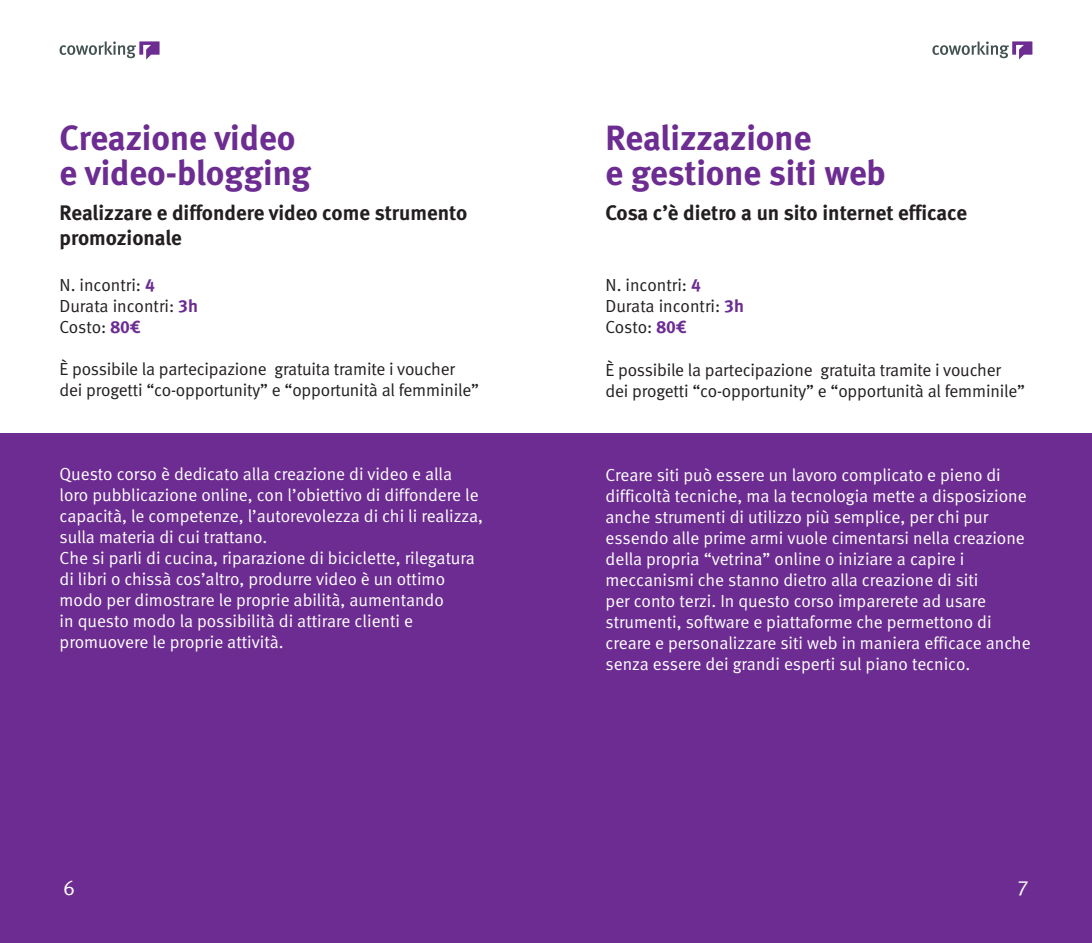
<style>
.page{position:relative;width:1092px;height:943px;background:#fff}
.page>*{position:absolute;margin:0;border:0;box-sizing:border-box;transform-origin:0 0}
.t1{font:35px/35px "Meta Bold LF";color:#6c2c91}
.t2{font:21px/24.5px "Meta Bold LF";color:#231f20}
.t3{font:21px "Meta Normal LF";color:#fff}
.t4{font:17.5px/21px "Meta Normal LF";color:#fff}
.t5{font:17.5px/21px "Meta Normal LF";letter-spacing:-.01em;color:#231f20}
.s1{font-family:"Meta Bold LF";color:#6c2c91}
</style>
<div class="page">
<div style="left:0;top:433px;width:1091px;height:510px;background:#6c2c91"></div>
<svg style="left:60px;top:41px;width:99px;height:19px"></svg>
<svg style="left:932px;top:41px;width:100px;height:19px"></svg>
<h1 class="t1" style="left:60px;top:120px;width:253px">Creazione video e video-blogging</h1>
<p class="t2" style="left:60px;top:200px;width:409px">Realizzare e diffondere video come strumento promozionale</p>
<p class="t5" style="left:60px;top:274px;width:140px">N. incontri: <span class="s1">4<br></span>Durata incontri: <span class="s1">3h<br></span>Costo: <span class="s1">80€</span></p>
<p class="t5" style="left:60px;top:358px;width:421px">È possibile la partecipazione gratuita tramite i voucher dei progetti “co-opportunity” e “opportunità al femminile”</p>
<p class="t4" style="left:60px;top:463px;width:425px">Questo corso è dedicato alla creazione di video e alla loro pubblicazione online, con l’obiettivo di diffondere le capacità, le competenze, l’autorevolezza di chi li realizza, sulla materia di cui trattano.<br>Che si parli di cucina, riparazione di biciclette, rilegatura di libri o chissà cos’altro, produrre video è un ottimo modo per dimostrare le proprie abilità, aumentando<br>in questo modo la possibilità di attirare clienti e promuovere le proprie attività.</p>
<h1 class="t1" style="left:605px;top:120px;width:282px">Realizzazione<br>e gestione siti web</h1>
<p class="t2" style="left:605px;top:200px;width:363px">Cosa c’è dietro a un sito internet efficace</p>
<p class="t5" style="left:605px;top:275px;width:140px">N. incontri: <span class="s1">4<br></span>Durata incontri: <span class="s1">3h<br></span>Costo: <span class="s1">80€</span></p>
<p class="t5" style="left:605px;top:359px;width:421px">È possibile la partecipazione gratuita tramite i voucher dei progetti “co-opportunity” e “opportunità al femminile”</p>
<p class="t4" style="left:605px;top:464px;width:426px">Creare siti può essere un lavoro complicato e pieno di difficoltà tecniche, ma la tecnologia mette a disposizione anche strumenti di utilizzo più semplice, per chi pur essendo alle prime armi vuole cimentarsi nella creazione della propria “vetrina” online o iniziare a capire i meccanismi che stanno dietro alla creazione di siti<br>per conto terzi. In questo corso imparerete ad usare strumenti, software e piattaforme che permettono di creare e personalizzare siti web in maniera efficace anche senza essere dei grandi esperti sul piano tecnico.</p>
<p class="t3" style="left:63px;top:875px;width:13px">6</p>
<p class="t3" style="left:1017px;top:875px;width:13px">7</p>
</div>
